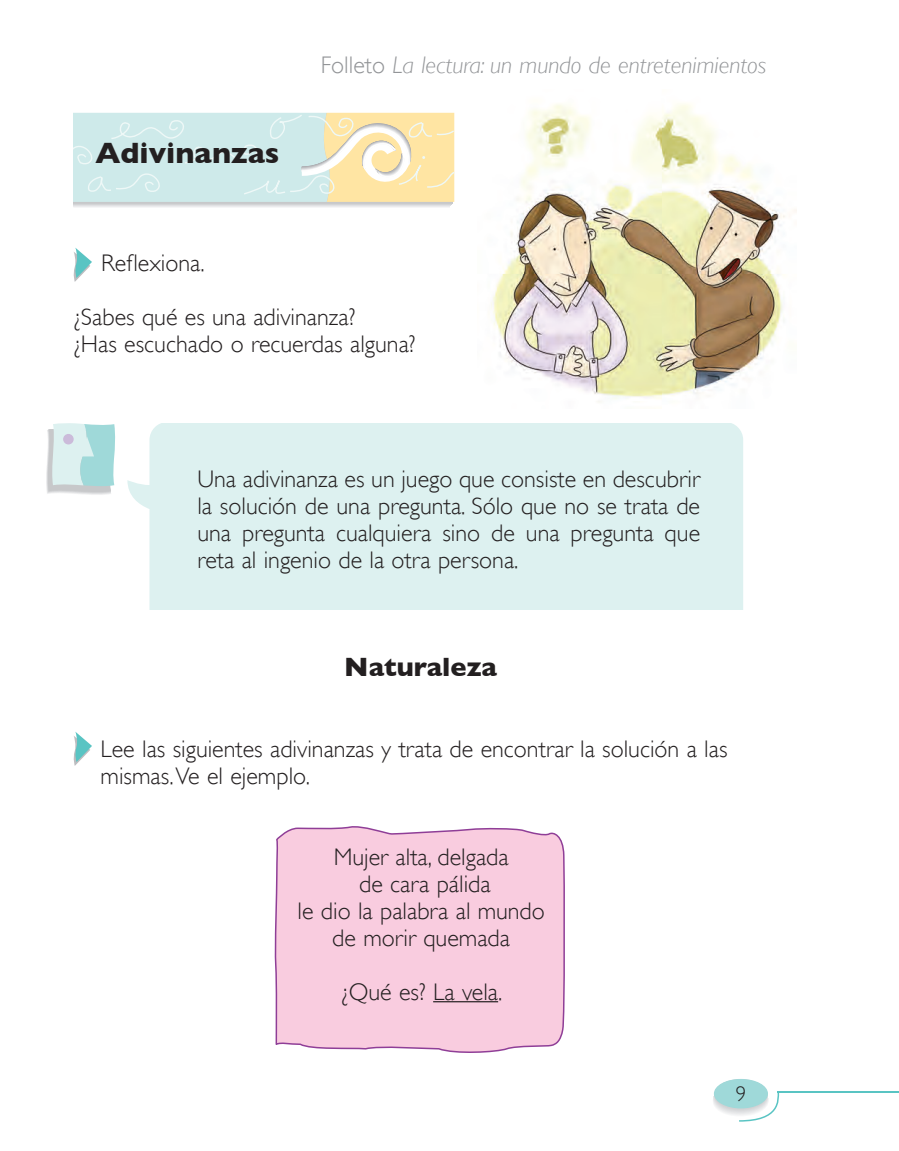
<style>
.page{position:relative;width:899px;height:1151px;background:#fff}
.page>*{position:absolute;margin:0;border:0;box-sizing:border-box;transform-origin:0 0}
.t1{font:700 30px "Gill Sans";color:#231f20}
.t2{font:700 27px "Gill Sans";color:#231f20}
.t3{font:300 24px/27px "Gill Sans";color:#231f20}
.t4{font:italic 300 24px "Gill Sans";color:#939598}
.t5{font:300 21px "Gill Sans";color:#231f20}
.s1{font-style:normal}
</style>
<div class="page">
<hr style="left:777px;top:1091px;width:121px;height:1px;background:#59c4c3">
<svg style="left:713px;top:1079px;width:67px;height:42px"></svg>
<svg style="left:74px;top:113px;width:380px;height:89px;background:#dee9d8"></svg>
<svg style="left:46px;top:424px;width:69px;height:71px;background:#c5e1e2"></svg>
<div style="left:127px;top:424px;width:616px;height:185px;background:#ddf1f0"></div>
<svg style="left:74px;top:248px;width:18px;height:34px"></svg>
<svg style="left:275px;top:826px;width:290px;height:227px;background:#f6cbde"></svg>
<hr style="left:433px;top:1001px;width:65px;height:1px;background:#231f20">
<img style="left:491px;top:103px;width:305px;height:299px">
<svg style="left:74px;top:732px;width:18px;height:34px"></svg>
<p class="t1" style="left:95px;top:135px;width:185px">Adivinanzas</p>
<p class="t4" style="left:321px;top:51px;width:447px"><span class="s1">Folleto</span> La lectura: un mundo de entretenimientos</p>
<p class="t3" style="left:101px;top:249px;width:105px">Reflexiona.</p>
<p class="t3" style="left:74px;top:303px;width:343px">¿Sabes qué es una adivinanza?<br>¿Has escuchado o recuerdas alguna?</p>
<p class="t3" style="left:197px;top:465px;width:504px;text-align:justify">Una adivinanza es un juego que consiste en descubrir la solución de una pregunta. Sólo que no se trata de una pregunta cualquiera sino de una pregunta que reta al ingenio de la otra persona.</p>
<p class="t2" style="left:344px;top:651px;width:154px">Naturaleza</p>
<p class="t3" style="left:100px;top:735px;width:628px">Lee las siguientes adivinanzas y trata de encontrar la solución a las mismas. Ve el ejemplo.</p>
<p class="t3" style="left:297px;top:843px;width:249px;text-align:center">Mujer alta, delgada<br>de cara pálida<br>le dio la palabra al mundo de morir quemada</p>
<p class="t3" style="left:342px;top:978px;width:162px">¿Qué es? La vela.</p>
<p class="t5" style="left:735px;top:1082px;width:12px">9</p>
</div>
